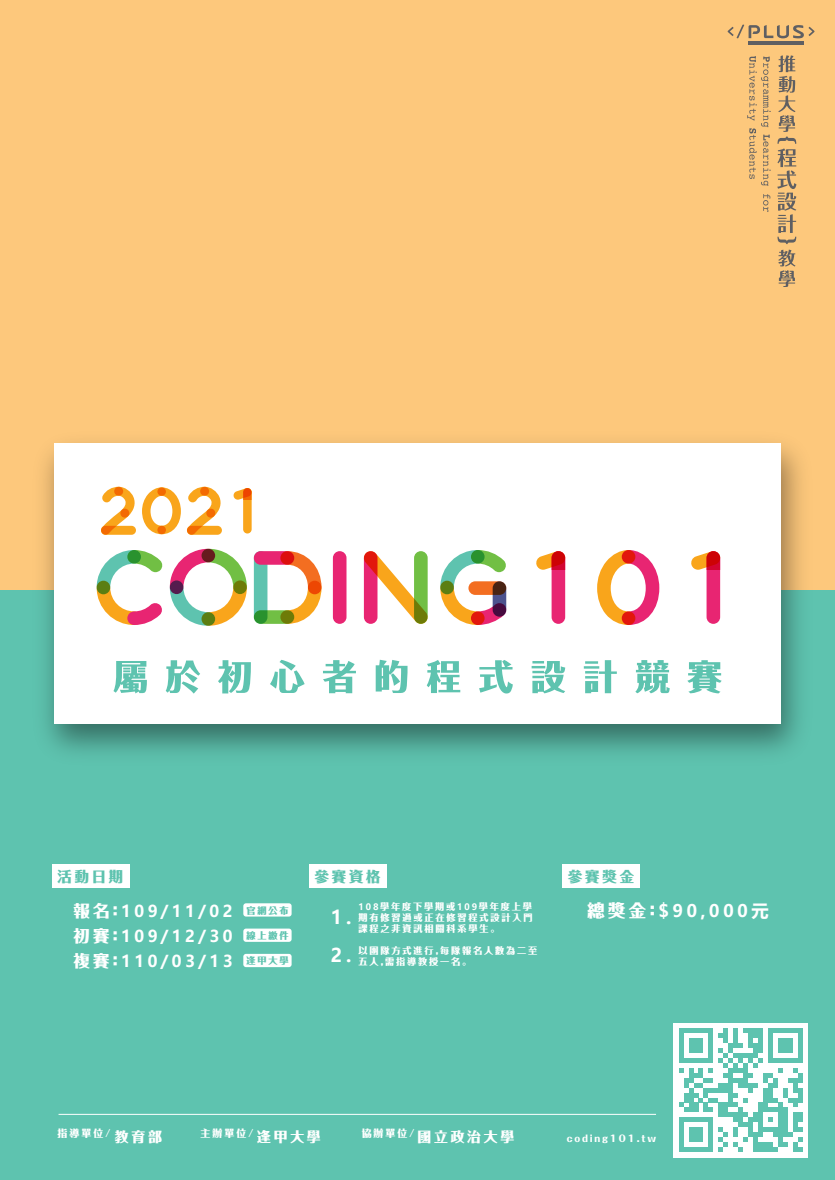
<style>
.page{position:relative;width:835px;height:1180px;background:#fff}
.page>*{position:absolute;margin:0;border:0;box-sizing:border-box;transform-origin:0 0}
.t1{font:700 18.9px/38.5px "Microsoft Ya Hei";color:#fff}
.t2{font:700 17.25px "Microsoft Ya Hei";letter-spacing:.2em;color:#fff}
.t3{font:700 16.27px/24.9px "Microsoft Ya Hei";letter-spacing:.2em;color:#fff;text-align:justify}
.t4{font:800 14.31px "Folk Pro";letter-spacing:.2em;color:#5ec3af}
.t5{font:800 13.79px "Folk Pro";letter-spacing:.2em;color:#fff}
.t6{font:800 9.94px "Folk Pro";letter-spacing:.2em;color:#fff}
.t7{font:800 9.27px "Folk Pro";letter-spacing:.2em;color:#fff}
.t8{font:800 9.13px/11px "Folk Pro";letter-spacing:.2em;color:#fff;text-align:justify}
.t9{font:800 9.13px "Folk Pro";letter-spacing:.2em;color:#5ec3af}
.s1{font-family:"Folk Pro";font-weight:800}
.s2{font-family:"Microsoft Ya Hei";font-weight:700;font-size:8.86px}
.s3{font-size:13.79px}
</style>
<div class="page">
<div style="left:0;top:590px;width:834px;height:590px;background:#5ec3af"></div>
<div style="left:0;top:0;width:834px;height:590px;background:#fdc87c"></div>
<hr style="left:748px;top:42px;width:56px;height:3px;background:#5f5f62">
<svg style="left:727px;top:24px;width:87px;height:14px"></svg>
<svg style="left:777px;top:55px;width:19px;height:189px"></svg>
<svg style="left:778px;top:250px;width:17px;height:37px"></svg>
<svg style="left:763px;top:194px;width:7px;height:18px"></svg>
<svg style="left:747px;top:56px;width:23px;height:130px"></svg>
<img style="left:43px;top:442px;width:759px;height:311px">
<div style="left:54px;top:444px;width:726px;height:280px;background:#fff"></div>
<svg style="left:170px;top:549px;width:77px;height:77px"></svg>
<svg style="left:97px;top:550px;width:66px;height:75px"></svg>
<div style="left:254px;top:551px;width:13px;height:73px;background:#5ec3af;border-radius:7px"></div>
<div style="left:254px;top:551px;width:40px;height:14px;background:#e82572;border-radius:7px"></div>
<svg style="left:254px;top:610px;width:40px;height:14px"></svg>
<svg style="left:280px;top:551px;width:41px;height:73px"></svg>
<svg style="left:440px;top:550px;width:66px;height:75px"></svg>
<svg style="left:492px;top:581px;width:14px;height:36px"></svg>
<svg style="left:468px;top:581px;width:38px;height:14px"></svg>
<div style="left:333px;top:551px;width:13px;height:73px;background:#e82572;border-radius:7px"></div>
<svg style="left:597px;top:550px;width:62px;height:75px"></svg>
<div style="left:551px;top:551px;width:14px;height:73px;background:#e82572;border-radius:7px"></div>
<svg style="left:536px;top:551px;width:29px;height:19px"></svg>
<svg style="left:364px;top:551px;width:63px;height:73px"></svg>
<svg style="left:414px;top:551px;width:13px;height:73px"></svg>
<svg style="left:364px;top:551px;width:13px;height:73px"></svg>
<div style="left:706px;top:551px;width:14px;height:73px;background:#e82572;border-radius:7px"></div>
<svg style="left:691px;top:551px;width:29px;height:19px"></svg>
<svg style="left:113px;top:661px;width:34px;height:32px"></svg>
<svg style="left:166px;top:660px;width:34px;height:33px"></svg>
<svg style="left:218px;top:660px;width:33px;height:33px"></svg>
<svg style="left:270px;top:660px;width:34px;height:33px"></svg>
<svg style="left:323px;top:660px;width:33px;height:33px"></svg>
<svg style="left:375px;top:660px;width:32px;height:33px"></svg>
<svg style="left:426px;top:660px;width:34px;height:33px"></svg>
<svg style="left:479px;top:660px;width:33px;height:33px"></svg>
<svg style="left:531px;top:661px;width:34px;height:32px"></svg>
<svg style="left:583px;top:660px;width:33px;height:33px"></svg>
<svg style="left:635px;top:660px;width:34px;height:33px"></svg>
<svg style="left:687px;top:660px;width:34px;height:33px"></svg>
<svg style="left:142px;top:487px;width:39px;height:47px"></svg>
<svg style="left:101px;top:487px;width:34px;height:41px"></svg>
<svg style="left:101px;top:526px;width:35px;height:9px"></svg>
<div style="left:243px;top:488px;width:8px;height:45px;background:#f9a51b;border-radius:4px"></div>
<svg style="left:233px;top:488px;width:18px;height:12px"></svg>
<svg style="left:187px;top:487px;width:33px;height:41px"></svg>
<svg style="left:187px;top:526px;width:35px;height:9px"></svg>
<div style="left:673px;top:1023px;width:134px;height:134px;background:#fff"></div>
<svg style="left:679px;top:1028px;width:123px;height:124px"></svg>
<div style="left:52px;top:864px;width:77px;height:23px;background:#fff"></div>
<div style="left:243px;top:903px;width:48px;height:13px;background:#fff;border-radius:3px"></div>
<div style="left:243px;top:928px;width:48px;height:14px;background:#fff;border-radius:3px"></div>
<div style="left:243px;top:954px;width:48px;height:13px;background:#fff;border-radius:3px"></div>
<div style="left:309px;top:864px;width:77px;height:23px;background:#fff"></div>
<div style="left:562px;top:864px;width:77px;height:23px;background:#fff"></div>
<hr style="left:58px;top:1114px;width:598px;height:1px;background:#fff">
<h3 class="t4" style="left:58px;top:864px;width:67px">活動日期</h3>
<h3 class="t3" style="left:73px;top:897px;width:161px"><span class="s1">報名：</span>109/11/02<span class="s1">初賽：</span>109/12/30<span class="s1">複賽：</span>110/03/13</h3>
<p class="t9" style="left:246px;top:902px;width:44px">官網公布</p>
<p class="t9" style="left:246px;top:927px;width:44px">線上繳件</p>
<p class="t9" style="left:246px;top:953px;width:44px">逢甲大學</p>
<h3 class="t4" style="left:314px;top:864px;width:67px">參賽資格</h3>
<p class="t8" style="left:358px;top:900px;width:175px"><span class="s2">108</span>學年度下學期或<span class="s2">109</span>學年度上學期有修習過或正在修習程式設計入門課程之非資訊相關科系學生。</p>
<p class="t8" style="left:358px;top:944px;width:180px">以團隊方式進行，每隊報名人數為二至五人，需指導教授一名。</p>
<h1 class="t1" style="left:331px;top:897px;width:22px">1.<br>2.</h1>
<h3 class="t4" style="left:568px;top:864px;width:67px">參賽獎金</h3>
<h2 class="t2" style="left:587px;top:898px;width:183px"><span class="s1">總獎金：</span>$90,000元</h2>
<p class="t6" style="left:58px;top:1124px;width:106px">指導單位/ <span class="s3">教育部</span></p>
<p class="t6" style="left:200px;top:1124px;width:122px">主辦單位/ <span class="s3">逢甲大學</span></p>
<h3 class="t5" style="left:361px;top:1125px;width:154px"><sup>協辦單位/</sup> 國立政治大學</h3>
<p class="t7" style="left:566px;top:1130px;width:91px">coding101.tw</p>
</div>
